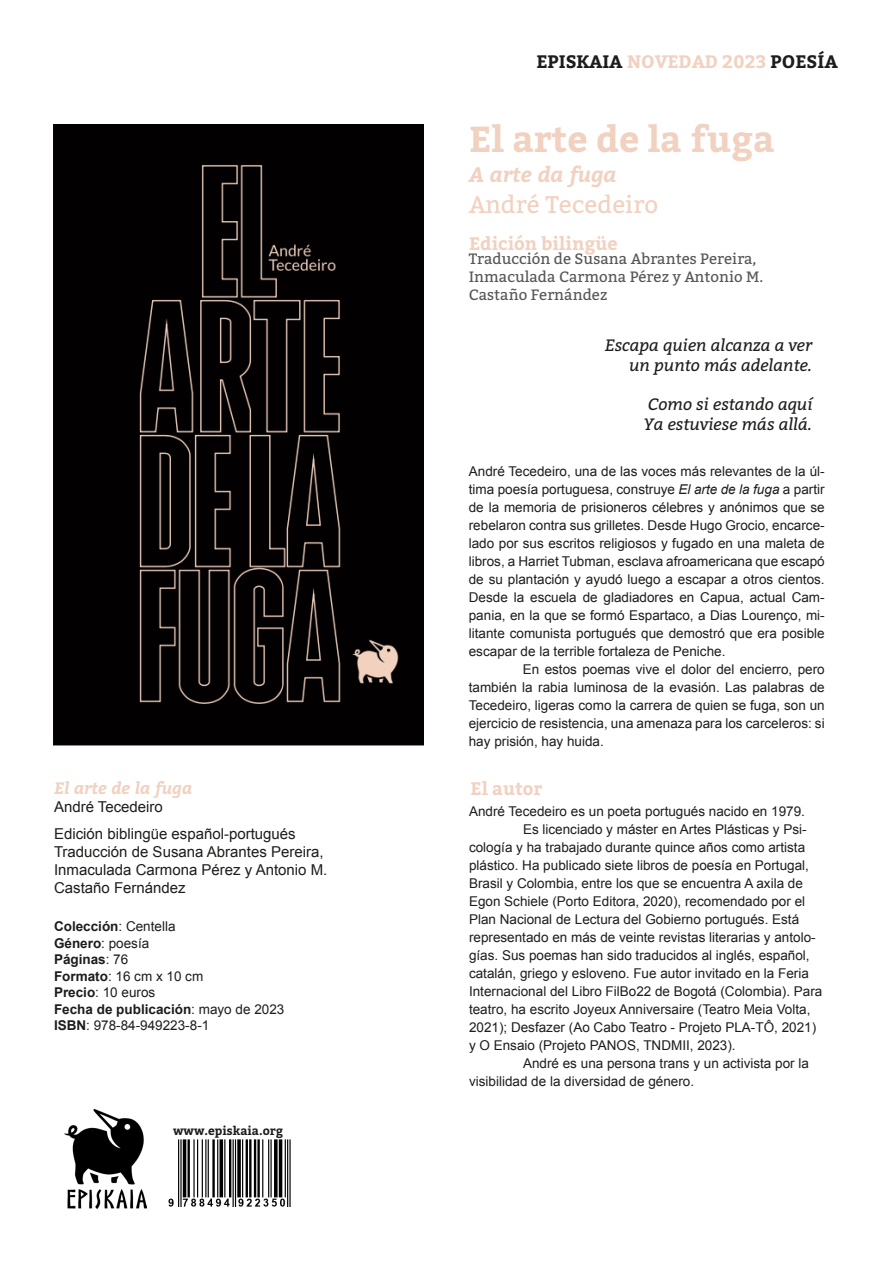
<style>
.page{position:relative;width:893px;height:1263px;background:#fff}
.page>*{position:absolute;margin:0;border:0;box-sizing:border-box;transform-origin:0 0}
.t1{font:700 36px "Bitter";color:#f1d1c0}
.t2{font:24px "Bitter";color:#f1d1c0}
.t3{font:italic 700 21px "Bitter";color:#f1d1c0}
.t4{font:700 18px "Bitter";color:#1d1d1b}
.t5{font:700 18px "Bitter";color:#f1d1c0}
.t6{font:italic 16.5px/19.8px "Bitter";color:#1d1d1b;text-align:right}
.t7{font:italic 700 16.5px "Bitter";color:#f1d1c0}
.t8{font:15px/18px "Arial";color:#1d1d1b}
.t9{font:15px/18px "Bitter";color:#575756}
.t10{font:13.5px/16.5px "Arial";color:#1d1d1b}
.t11{font:700 12px "Bitter";color:#1d1d1b}
.s1{font-weight:700}
.s2{color:#f1d1c0}
.s3{font-style:italic}
</style>
<div class="page">
<img style="left:54px;top:125px;width:369px;height:620px">
<img style="left:168px;top:1139px;width:123px;height:68px">
<img style="left:64px;top:1109px;width:83px;height:100px">
<p class="t7" style="left:54px;top:775px;width:140px">El arte de la fuga</p>
<p class="t8" style="left:54px;top:798px;width:110px">André Tecedeiro</p>
<p class="t8" style="left:54px;top:824px;width:275px">Edición biblingüe español-portugués Traducción de Susana Abrantes Pereira, Inmaculada Carmona Pérez y Antonio M.<br>Castaño Fernández</p>
<p class="t10" style="left:54px;top:918px;width:232px"><span class="s1">Colección</span>: Centella<br><span class="s1">Género</span>: poesía<br><span class="s1">Páginas</span>: 76<br><span class="s1">Formato</span>: 16 cm x 10 cm<br><span class="s1">Precio</span>: 10 euros<br><span class="s1">Fecha de publicación</span>: mayo de 2023<br><span class="s1">ISBN</span>: 978-84-949223-8-1</p>
<p class="t11" style="left:173px;top:1121px;width:112px">www.episkaia.org</p>
<h3 class="t4" style="left:536px;top:48px;width:303px">EPISKAIA <span class="s2">NOVEDAD 2023</span> POESÍA</h3>
<h1 class="t1" style="left:469px;top:112px;width:307px">El arte de la fuga</h1>
<h2 class="t2" style="left:469px;top:187px;width:191px">André Tecedeiro</h2>
<h3 class="t3" style="left:469px;top:159px;width:149px">A arte da fuga</h3>
<h3 class="t5" style="left:469px;top:230px;width:150px">Edición bilingüe</h3>
<p class="t9" style="left:469px;top:249px;width:296px">Traducción de Susana Abrantes Pereira,<br>Inmaculada Carmona Pérez y Antonio M.<br>Castaño Fernández</p>
<p class="t6" style="left:605px;top:335px;width:209px">Escapa quien alcanza a ver un punto más adelante.</p>
<p class="t6" style="left:644px;top:394px;width:170px;text-align:left">Como si estando aquí<br>Ya estuviese más allá.</p>
<p class="t10" style="left:469px;top:463px;width:357px">André Tecedeiro, una de las voces más relevantes de la úl-</p>
<p class="t10" style="left:469px;top:481px;width:357px">tima poesía portuguesa, construye <span class="s3">El arte de la fuga</span> a partir</p>
<p class="t10" style="left:469px;top:499px;width:357px">de la memoria de prisioneros célebres y anónimos que se</p>
<p class="t10" style="left:469px;top:517px;width:357px">rebelaron contra sus grilletes. Desde Hugo Grocio, encarce-</p>
<p class="t10" style="left:469px;top:535px;width:357px">lado por sus escritos religiosos y fugado en una maleta de</p>
<p class="t10" style="left:469px;top:553px;width:357px">libros, a Harriet Tubman, esclava afroamericana que escapó</p>
<p class="t10" style="left:469px;top:571px;width:357px">de su plantación y ayudó luego a escapar a otros cientos.</p>
<p class="t10" style="left:469px;top:589px;width:357px">Desde la escuela de gladiadores en Capua, actual Cam-</p>
<p class="t10" style="left:469px;top:607px;width:357px">pania, en la que se formó Espartaco, a Dias Lourenço, mi-</p>
<p class="t10" style="left:469px;top:625px;width:357px">litante comunista portugués que demostró que era posible</p>
<p class="t10" style="left:469px;top:643px;width:258px">escapar de la terrible fortaleza de Peniche.</p>
<p class="t10" style="left:523px;top:661px;width:303px">En estos poemas vive el dolor del encierro, pero</p>
<p class="t10" style="left:469px;top:679px;width:357px">también la rabia luminosa de la evasión. Las palabras de</p>
<p class="t10" style="left:469px;top:697px;width:357px">Tecedeiro, ligeras como la carrera de quien se fuga, son un</p>
<p class="t10" style="left:469px;top:715px;width:357px">ejercicio de resistencia, una amenaza para los carceleros: si</p>
<p class="t10" style="left:469px;top:733px;width:137px">hay prisión, hay huida.</p>
<h3 class="t5" style="left:471px;top:775px;width:73px">El autor</h3>
<p class="t10" style="left:469px;top:803px;width:337px">André Tecedeiro es un poeta portugués nacido en 1979.</p>
<p class="t10" style="left:523px;top:821px;width:285px">Es licenciado y máster en Artes Plásticas y Psi-</p>
<p class="t10" style="left:469px;top:839px;width:338px">cología y ha trabajado durante quince años como artista</p>
<p class="t10" style="left:469px;top:857px;width:341px">plástico. Ha publicado siete libros de poesía en Portugal,</p>
<p class="t10" style="left:469px;top:875px;width:335px">Brasil y Colombia, entre los que se encuentra A axila de</p>
<p class="t10" style="left:469px;top:893px;width:338px">Egon Schiele (Porto Editora, 2020), recomendado por el</p>
<p class="t10" style="left:469px;top:911px;width:332px">Plan Nacional de Lectura del Gobierno portugués. Está</p>
<p class="t10" style="left:469px;top:929px;width:348px">representado en más de veinte revistas literarias y antolo-</p>
<p class="t10" style="left:469px;top:947px;width:342px">gías. Sus poemas han sido traducidos al inglés, español,</p>
<p class="t10" style="left:469px;top:965px;width:341px">catalán, griego y esloveno. Fue autor invitado en la Feria</p>
<p class="t10" style="left:469px;top:983px;width:355px">Internacional del Libro FilBo22 de Bogotá (Colombia). Para</p>
<p class="t10" style="left:469px;top:1001px;width:343px">teatro, ha escrito Joyeux Anniversaire (Teatro Meia Volta,</p>
<p class="t10" style="left:469px;top:1019px;width:349px">2021); Desfazer (Ao Cabo Teatro - Projeto PLA-TÔ, 2021)</p>
<p class="t10" style="left:469px;top:1037px;width:268px">y O Ensaio (Projeto PANOS, TNDMII, 2023).</p>
<p class="t10" style="left:523px;top:1055px;width:287px">André es una persona trans y un activista por la</p>
<p class="t10" style="left:469px;top:1073px;width:227px">visibilidad de la diversidad de género.</p>
</div>
